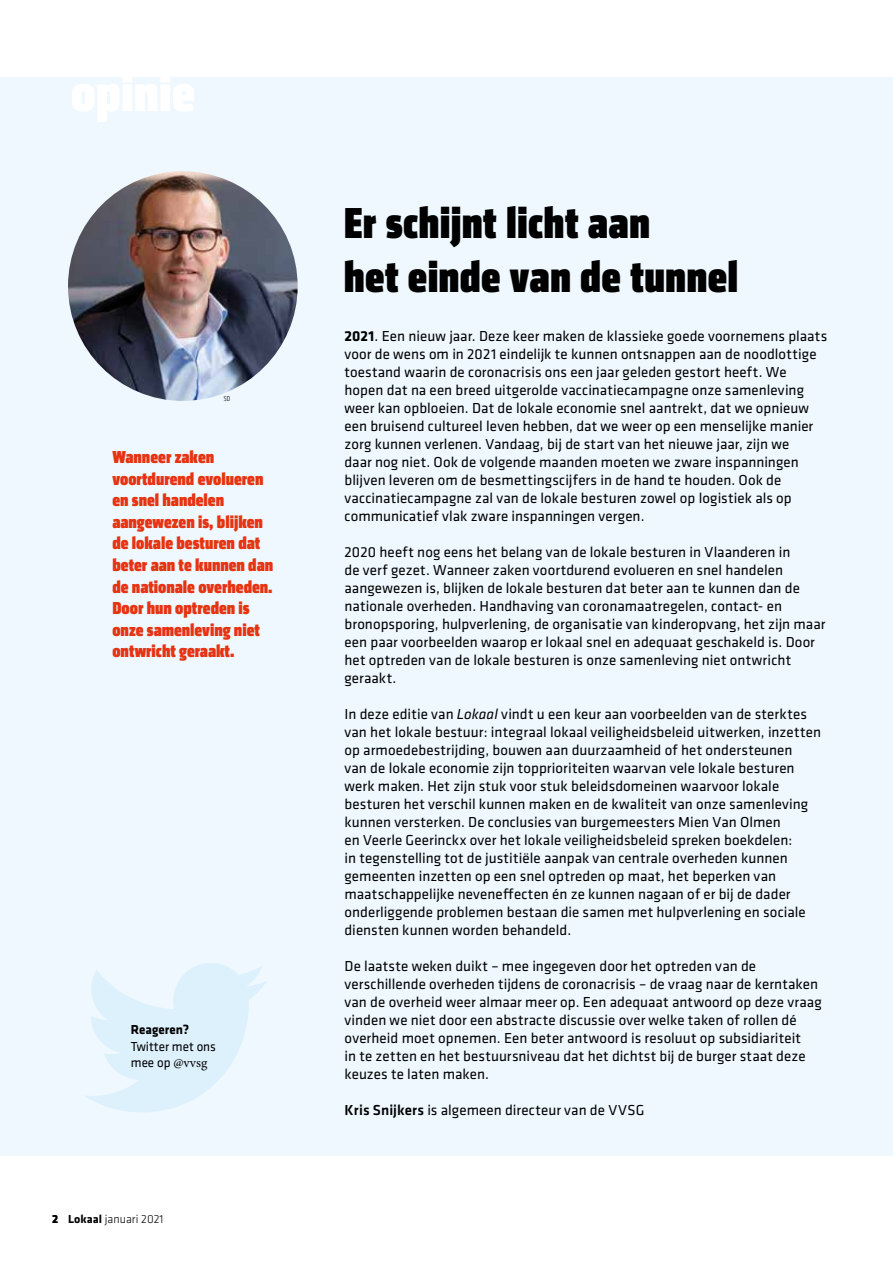
<style>
.page{position:relative;width:893px;height:1263px;background:#fff}
.page>*{position:absolute;margin:0;border:0;box-sizing:border-box;transform-origin:0 0}
.t1{font:900 condensed 45px/54px "Klavika Display";letter-spacing:.005em;color:#000}
.t2{font:900 condensed 18px/21.6px "Klavika Display";color:#e63312}
.t3{font:15px/18px "Klavika";letter-spacing:.005em;color:#000}
.t4{font:13.5px/16.5px "Klavika";color:#000}
.t5{font:700 13.5px "Klavika";color:#000}
.t6{font:300 12px "Klavika";letter-spacing:.005em;color:#000}
.t7{font:700 12px "Klavika";color:#000}
.t8{font:300 7.5px "Klavika Condensed";color:#000}
.s1{font-family:"Minion Pro"}
.s2{font-weight:700}
.s3{font-style:italic}
.s4{font-weight:500}
</style>
<div class="page">
<div style="left:0;top:77px;width:893px;height:1079px;background:#eef8fe"></div>
<svg style="left:85px;top:963px;width:182px;height:149px"></svg>
<img style="left:68px;top:171px;width:230px;height:230px;border-radius:115px">
<p class="t8" style="left:224px;top:394px;width:8px">SD</p>
<p class="t2" style="left:112px;top:447px;width:162px">Wanneer zaken voortdurend evolueren en snel handelen aangewezen is, blijken de lokale besturen dat beter aan te kunnen dan de nationale overheden.<br>Door hun optreden is onze samenleving niet ontwricht geraakt.</p>
<p class="t5" style="left:131px;top:1020px;width:60px">Reageren?</p>
<p class="t4" style="left:131px;top:1037px;width:87px">Twitter met ons mee op <span class="s1">@vvsg</span></p>
<p class="t7" style="left:52px;top:1210px;width:8px">2</p>
<p class="t6" style="left:68px;top:1212px;width:97px"><span class="s2">Lokaal</span> januari 2021</p>
<h1 class="t1" style="left:344px;top:198px;width:396px">Er schijnt licht aan<br>het einde van de tunnel</h1>
<p class="t3" style="left:344px;top:327px;width:484px"><span class="s2">2021</span>. Een nieuw jaar. Deze keer maken de klassieke goede voornemens plaats voor de wens om in 2021 eindelijk te kunnen ontsnappen aan de noodlottige toestand waarin de coronacrisis ons een jaar geleden gestort heeft. We hopen dat na een breed uitgerolde vaccinatiecampagne onze samenleving weer kan opbloeien. Dat de lokale economie snel aantrekt, dat we opnieuw een bruisend cultureel leven hebben, dat we weer op een menselijke manier zorg kunnen verlenen. Vandaag, bij de start van het nieuwe jaar, zijn we<br>daar nog niet. Ook de volgende maanden moeten we zware inspanningen blijven leveren om de besmettingscijfers in de hand te houden. Ook de vaccinatiecampagne zal van de lokale besturen zowel op logistiek als op communicatief vlak zware inspanningen vergen.</p>
<p class="t3" style="left:344px;top:543px;width:482px">2020 heeft nog eens het belang van de lokale besturen in Vlaanderen in<br>de verf gezet. Wanneer zaken voortdurend evolueren en snel handelen aangewezen is, blijken de lokale besturen dat beter aan te kunnen dan de nationale overheden. Handhaving van coronamaatregelen, contact- en bronopsporing, hulpverlening, de organisatie van kinderopvang, het zijn maar een paar voorbeelden waarop er lokaal snel en adequaat geschakeld is. Door het optreden van de lokale besturen is onze samenleving niet ontwricht geraakt.</p>
<p class="t3" style="left:344px;top:705px;width:478px">In deze editie van <span class="s3">Lokaal</span> vindt u een keur aan voorbeelden van de sterktes van het lokale bestuur: integraal lokaal veiligheidsbeleid uitwerken, inzetten op armoedebestrijding, bouwen aan duurzaamheid of het ondersteunen<br>van de lokale economie zijn topprioriteiten waarvan vele lokale besturen werk maken. Het zijn stuk voor stuk beleidsdomeinen waarvoor lokale besturen het verschil kunnen maken en de kwaliteit van onze samenleving kunnen versterken. De conclusies van burgemeesters Mien Van Olmen<br>en Veerle Geerinckx over het lokale veiligheidsbeleid spreken boekdelen:<br>in tegenstelling tot de justitiële aanpak van centrale overheden kunnen gemeenten inzetten op een snel optreden op maat, het beperken van maatschappelijke neveneffecten én ze kunnen nagaan of er bij de dader onderliggende problemen bestaan die samen met hulpverlening en sociale diensten kunnen worden behandeld.</p>
<p class="t3" style="left:344px;top:957px;width:479px">De laatste weken duikt – mee ingegeven door het optreden van de verschillende overheden tijdens de coronacrisis – de vraag naar de kerntaken van de overheid weer almaar meer op. Een adequaat antwoord op deze vraag vinden we niet door een abstracte discussie over welke taken of rollen dé overheid moet opnemen. Een beter antwoord is resoluut op subsidiariteit<br>in te zetten en het bestuursniveau dat het dichtst bij de burger staat deze keuzes te laten maken.</p>
<p class="t3" style="left:344px;top:1101px;width:301px"><span class="s4">Kris Snijkers</span> is algemeen directeur van de VVSG</p>
</div>
